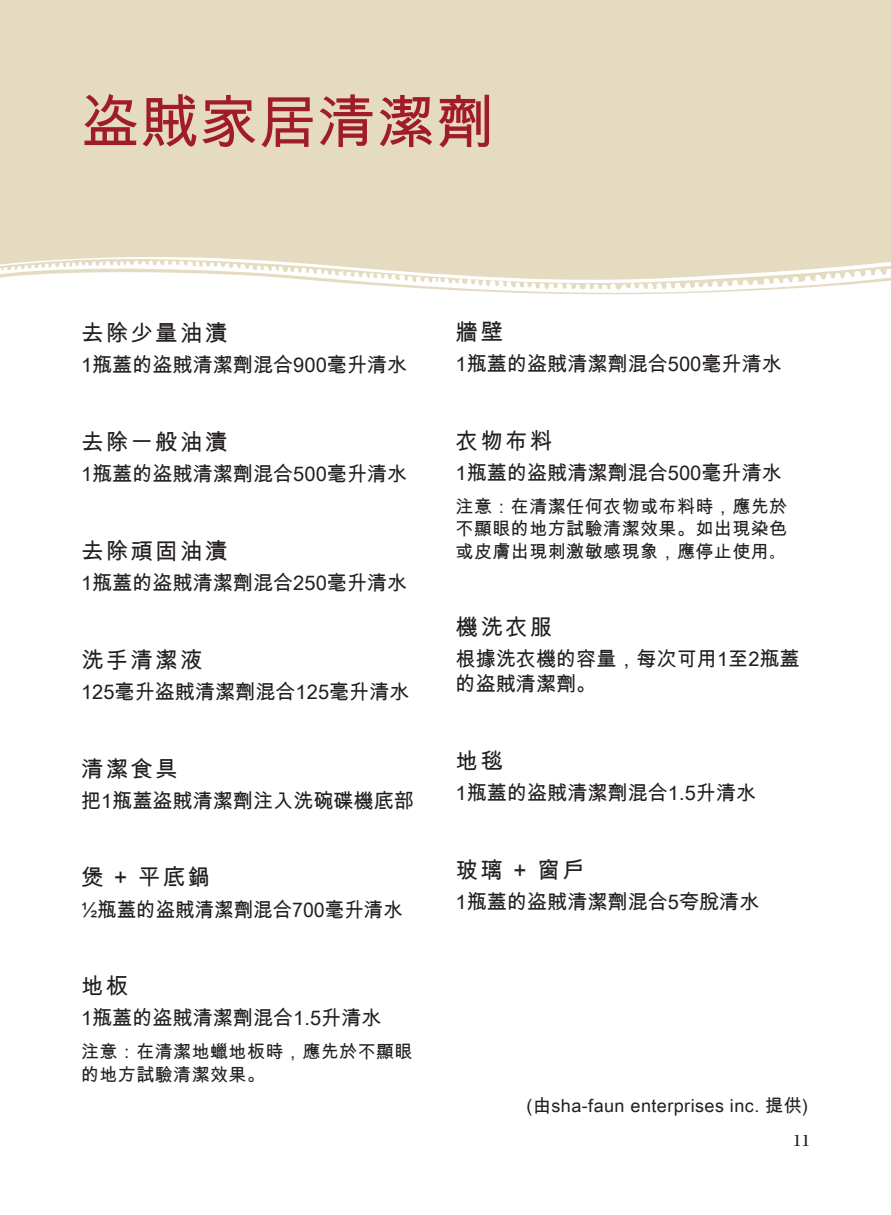
<style>
.page{position:relative;width:891px;height:1215px;background:#fff}
.page>*{position:absolute;margin:0;border:0;box-sizing:border-box;transform-origin:0 0}
.t1{font:58.5px "Arial Unicode MS";letter-spacing:.01em;color:#a11c2a}
.Subheader{font:22.5px "Arial Unicode MS";letter-spacing:.1em;color:#231f20}
.t2{font:20.25px/24.8px "Arial Unicode MS";letter-spacing:.005em;color:#231f20}
.t3{font:20.25px "Arial Unicode MS";letter-spacing:.005em;color:#231f20;scale:.96 1}
.pricing{font:18px/22.5px "Arial Unicode MS";letter-spacing:.025em;color:#231f20;text-align:justify}
.Subheader-2{font:18px/22.5px "Arial Unicode MS";letter-spacing:.025em;color:#231f20}
.t4{font:18px "Kepler Std";color:#231f20}
.s1{font-size:13.5px}
</style>
<div class="page">
<svg style="left:374px;top:285px;width:466px;height:9px"></svg>
<svg style="left:1px;top:160px;width:890px;height:125px;background:#e6dec5"></svg>
<div style="left:1px;top:0;width:890px;height:160px;background:#e4dbc0"></div>
<img style="left:0;top:0;width:1px;height:1215px">
<p class="t1" style="left:81px;top:80px;width:415px">盗賊家居清潔劑</p>
<p class="Subheader" style="left:81px;top:317px;width:148px">去除少量油漬</p>
<p class="t2" style="left:81px;top:352px;width:328px">1瓶蓋的盗賊清潔劑混合900毫升清水</p>
<p class="Subheader" style="left:81px;top:426px;width:148px">去除一般油漬</p>
<p class="t2" style="left:81px;top:461px;width:328px">1瓶蓋的盗賊清潔劑混合500毫升清水</p>
<p class="Subheader" style="left:81px;top:535px;width:148px">去除頑固油漬</p>
<p class="t2" style="left:81px;top:570px;width:328px">1瓶蓋的盗賊清潔劑混合250毫升清水</p>
<p class="Subheader" style="left:81px;top:643px;width:123px">洗手清潔液</p>
<p class="t2" style="left:81px;top:679px;width:330px">125毫升盗賊清潔劑混合125毫升清水</p>
<p class="Subheader" style="left:81px;top:752px;width:98px">清潔食具</p>
<p class="t2" style="left:81px;top:788px;width:334px">把1瓶蓋盗賊清潔劑注入洗碗碟機底部</p>
<p class="Subheader" style="left:81px;top:861px;width:131px">煲 + 平底鍋</p>
<p class="t3" style="left:81px;top:895px;width:337px">½瓶蓋的盗賊清潔劑混合700毫升清水</p>
<p class="Subheader" style="left:81px;top:970px;width:49px">地板</p>
<p class="t2" style="left:81px;top:1006px;width:302px">1瓶蓋的盗賊清潔劑混合1.5升清水</p>
<p class="Subheader-2" style="left:81px;top:1040px;width:333px">注意：在清潔地蠟地板時，應先於不顯眼的地方試驗清潔效果。</p>
<p class="Subheader" style="left:456px;top:316px;width:49px">牆壁</p>
<p class="t2" style="left:456px;top:351px;width:328px">1瓶蓋的盗賊清潔劑混合500毫升清水</p>
<p class="Subheader" style="left:456px;top:425px;width:98px">衣物布料</p>
<p class="t2" style="left:456px;top:460px;width:328px">1瓶蓋的盗賊清潔劑混合500毫升清水</p>
<p class="pricing" style="left:456px;top:495px;width:333px">注意：在清潔任何衣物或布料時，應先於不顯眼的地方試驗清潔效果。如出現染色或皮膚出現刺激敏感現象，應停止使用<span class="s1">。</span></p>
<p class="Subheader" style="left:456px;top:611px;width:98px">機洗衣服</p>
<p class="t2" style="left:456px;top:647px;width:346px">根據洗衣機的容量，每次可用1至2瓶蓋的盗賊清潔劑。</p>
<p class="Subheader" style="left:456px;top:745px;width:49px">地毯</p>
<p class="t2" style="left:456px;top:780px;width:302px">1瓶蓋的盗賊清潔劑混合1.5升清水</p>
<p class="Subheader" style="left:456px;top:853px;width:131px">玻璃 + 窗戶</p>
<p class="t2" style="left:456px;top:889px;width:305px">1瓶蓋的盗賊清潔劑混合5夸脫清水</p>
<p class="pricing" style="left:527px;top:1094px;width:283px">(由sha-faun enterprises inc. 提供)</p>
<p class="t4" style="left:793px;top:1130px;width:19px">11</p>
</div>
